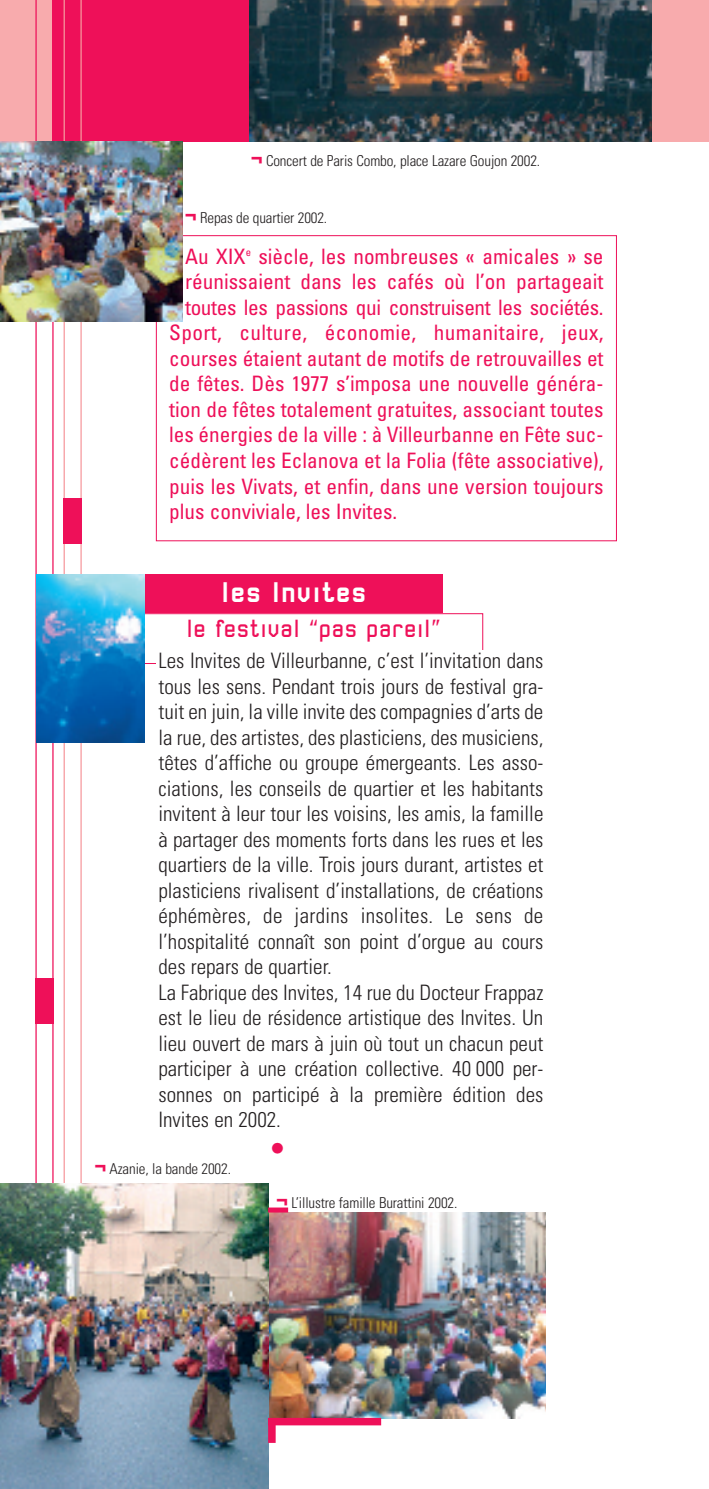
<style>
.page{position:relative;width:709px;height:1489px;background:#fff}
.page>*{position:absolute;margin:0;border:0;box-sizing:border-box;transform-origin:0 0}
.t1{font:700 30px "Robust ICG";color:#fff}
.t2{font:300 condensed 30px "Univers";color:#ee1059}
.t3{font:26.25px "Robust ICG";color:#ee1059}
.t4{font:300 condensed 21.25px/25.5px "Univers";color:#231f20}
.t5{font:condensed 21.25px "Univers";color:#ee1059}
.t6{font:condensed 21.25px "Univers";letter-spacing:-.02em;color:#ee1059}
.t7{font:condensed 21.25px "Univers";letter-spacing:.02em;color:#ee1059}
.t8{font:300 condensed 15px "Univers";letter-spacing:-.01em;color:#231f20}
.s1{font-family:"Helvetica";font-weight:900;font-size:22.5px;color:#ee1059}
</style>
<div class="page">
<div style="left:120px;top:613px;width:363px;height:51px;border:1px solid #ee1059"></div>
<div style="left:156px;top:650px;width:390px;height:541px;background:#fff"></div>
<div style="left:74px;top:574px;width:368px;height:39px;background:#ee1059"></div>
<img style="left:248px;top:0;width:404px;height:142px">
<div style="left:31px;top:0;width:217px;height:142px;background:#ee1059"></div>
<div style="left:0;top:0;width:51px;height:142px;background:#f8abad"></div>
<svg style="left:35px;top:0;width:19px;height:1182px"></svg>
<svg style="left:64px;top:0;width:18px;height:1182px"></svg>
<div style="left:156px;top:235px;width:461px;height:306px;border:1px solid #ee1059"></div>
<div style="left:652px;top:0;width:57px;height:142px;background:#f8abad"></div>
<div style="left:64px;top:498px;width:18px;height:46px;background:#ee1059"></div>
<div style="left:35px;top:978px;width:19px;height:46px;background:#ee1059"></div>
<img style="left:0;top:142px;width:183px;height:179px">
<img style="left:36px;top:574px;width:108px;height:168px">
<img style="left:268px;top:1212px;width:278px;height:206px">
<img style="left:0;top:1182px;width:268px;height:306px">
<div style="left:268px;top:1417px;width:113px;height:8px;background:#ee1059"></div>
<div style="left:268px;top:1417px;width:8px;height:25px;background:#ee1059"></div>
<div style="left:268px;top:1207px;width:20px;height:5px;background:#ee1059"></div>
<p class="t8" style="left:251px;top:155px;width:290px"><span class="s1">¬</span> Concert de Paris Combo, place Lazare Goujon 2002.</p>
<p class="t8" style="left:185px;top:212px;width:144px"><span class="s1">¬</span> Repas de quartier 2002.</p>
<p class="t5" style="left:185px;top:248px;width:420px">Au XIX<sup>e</sup> siècle, les nombreuses « amicales » se</p>
<p class="t5" style="left:185px;top:274px;width:420px">réunissaient dans les cafés où l’on partageait</p>
<p class="t6" style="left:185px;top:299px;width:420px">toutes les passions qui construisent les sociétés.</p>
<p class="t7" style="left:169px;top:325px;width:436px">Sport, culture, économie, humanitaire, jeux,</p>
<p class="t5" style="left:169px;top:350px;width:436px">courses étaient autant de motifs de retrouvailles et</p>
<p class="t5" style="left:169px;top:376px;width:436px">de fêtes. Dès 1977 s’imposa une nouvelle généra-</p>
<p class="t5" style="left:169px;top:401px;width:436px">tion de fêtes totalement gratuites, associant toutes</p>
<p class="t5" style="left:169px;top:427px;width:436px">les énergies de la ville : à Villeurbanne en Fête suc-</p>
<p class="t5" style="left:169px;top:452px;width:436px">cédèrent les Eclanova et la Folia (fête associative),</p>
<p class="t5" style="left:169px;top:478px;width:436px">puis les Vivats, et enfin, dans une version toujours</p>
<p class="t5" style="left:169px;top:503px;width:229px">plus conviviale, les Invites.</p>
<h1 class="t1" style="left:220px;top:574px;width:147px">les Invites</h1>
<p class="t3" style="left:186px;top:612px;width:256px">le festival “pas pareil”</p>
<p class="t4" style="left:158px;top:649px;width:386px">Les Invites de Villeurbanne, c’est l’invitation dans tous les sens. Pendant trois jours de festival gra&shy;tuit en juin, la ville invite des compagnies d’arts de la rue, des artistes, des plasticiens, des musiciens, têtes d’affiche ou groupe émergeants. Les asso&shy;ciations, les conseils de quartier et les habitants invitent à leur tour les voisins, les amis, la famille à partager des moments forts dans les rues et les quartiers de la ville. Trois jours durant, artistes et plasticiens rivalisent d’installations, de créations éphémères, de jardins insolites. Le sens de l’hospitalité connaît son point d’orgue au cours des repars de quartier.<br>La Fabrique des Invites, 14 rue du Docteur Frappaz est le lieu de résidence artistique des Invites. Un lieu ouvert de mars à juin où tout un chacun peut participer à une création collective. 40 000 per&shy;sonnes on participé à la première édition des Invites en 2002.</p>
<h1 class="t2" style="left:268px;top:1137px;width:20px">•</h1>
<p class="t8" style="left:95px;top:1162px;width:138px"><span class="s1">¬</span> Azanie, la bande 2002.</p>
<p class="t8" style="left:276px;top:1197px;width:182px"><span class="s1">¬</span> L’illustre famille Burattini 2002.</p>
</div>
